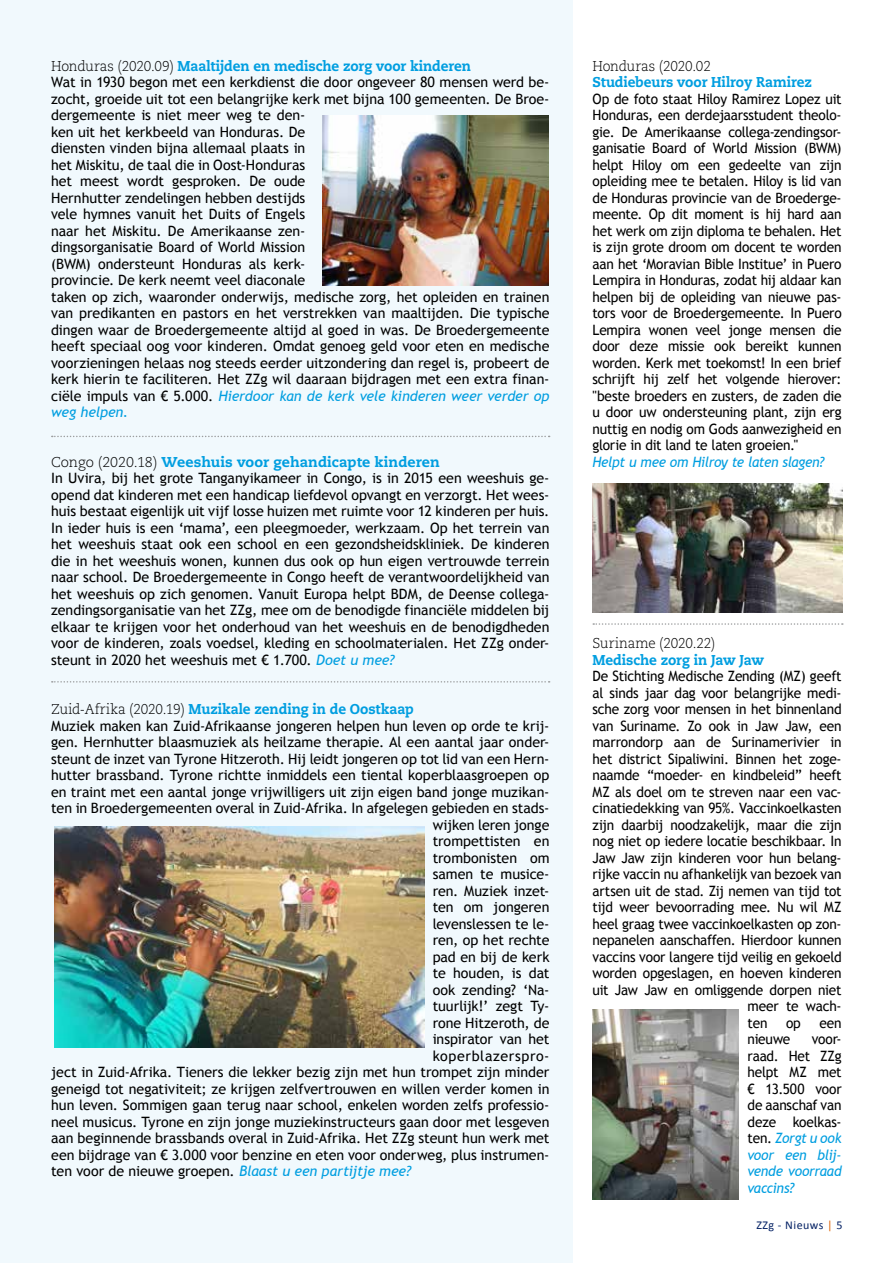
<style>
.page{position:relative;width:893px;height:1263px;background:#fff}
.page>*{position:absolute;margin:0;border:0;box-sizing:border-box;transform-origin:0 0}
.t1{font:14.25px/16.5px "Trebuchet MS";letter-spacing:-.005em;color:#000}
.t2{font:14.25px/16.5px "Trebuchet MS";letter-spacing:-.005em;color:#000;text-align:justify;scale:.96 1}
.t3{font:800 14.25px "Caecilia";letter-spacing:-.005em;color:#009ee0;scale:.95 1}
.t4{font:800 14.25px "Caecilia";letter-spacing:-.005em;color:#009ee0}
.t5{font:300 14.25px "Caecilia";letter-spacing:-.01em;color:#000;scale:.95 1}
.t6{font:italic 14.25px "Trebuchet MS";letter-spacing:-.025em;color:#009ee0;scale:.96 1}
.t7{font:14.25px "Trebuchet MS";letter-spacing:.04em;color:#000}
.t8{font:12px "Calibri";letter-spacing:.04em;color:#052265}
.s1{font-weight:300;color:#000}
.s2{font-style:italic;color:#009ee0}
.s3{color:#e0670b}
</style>
<div class="page">
<div style="left:0;top:0;width:572px;height:1263px;background:#f1f9fd"></div>
<svg style="left:52px;top:681px;width:498px;height:2px"></svg>
<svg style="left:593px;top:623px;width:250px;height:2px"></svg>
<svg style="left:52px;top:436px;width:498px;height:1px"></svg>
<img style="left:592px;top:483px;width:251px;height:129px">
<img style="left:592px;top:1009px;width:147px;height:190px">
<img style="left:322px;top:115px;width:227px;height:170px">
<img style="left:55px;top:826px;width:369px;height:222px">
<p class="t3" style="left:51px;top:57px;width:444px"><span class="s1">Honduras (2020.09)</span> Maaltijden en medische zorg voor kinderen</p>
<p class="t1" style="left:51px;top:74px;width:500px">Wat in 1930 begon met een kerkdienst die door ongeveer 80 mensen werd be&shy;zocht, groeide uit tot een belangrijke kerk met bijna 100 gemeenten. De Broe&shy;dergemeente is niet meer weg te den-<br>ken uit het kerkbeeld van Honduras. De<br>diensten vinden bijna allemaal plaats in<br>het Miskitu, de taal die in Oost-Honduras<br>het meest wordt gesproken. De oude<br>Hernhutter zendelingen hebben destijds<br>vele hymnes vanuit het Duits of Engels<br>naar het Miskitu. De Amerikaanse zen-<br>dingsorganisatie Board of World Mission<br>(BWM) ondersteunt Honduras als kerk-<br>provincie. De kerk neemt veel diaconale<br>taken op zich, waaronder onderwijs, medische zorg, het opleiden en trainen van predikanten en pastors en het verstrekken van maaltijden. Die typische dingen waar de Broedergemeente altijd al goed in was. De Broedergemeente heeft speciaal oog voor kinderen. Omdat genoeg geld voor eten en medische voorzieningen helaas nog steeds eerder uitzondering dan regel is, probeert de kerk hierin te faciliteren. Het ZZg wil daaraan bijdragen met een extra finan&shy;ciële impuls van € 5.000. <span class="s2">Hierdoor kan de kerk vele kinderen weer verder op weg helpen.</span></p>
<p class="t4" style="left:51px;top:453px;width:390px"><span class="s1">Congo (2020.18)</span> Weeshuis voor gehandicapte kinderen</p>
<p class="t1" style="left:51px;top:470px;width:500px;text-align:justify">In Uvira, bij het grote Tanganyikameer in Congo, is in 2015 een weeshuis ge&shy;opend dat kinderen met een handicap liefdevol opvangt en verzorgt. Het wees&shy;huis bestaat eigenlijk uit vijf losse huizen met ruimte voor 12 kinderen per huis.<br>In ieder huis is een ‘mama’, een pleegmoeder, werkzaam. Op het terrein van het weeshuis staat ook een school en een gezondsheidskliniek. De kinderen die in het weeshuis wonen, kunnen dus ook op hun eigen vertrouwde terrein naar school. De Broedergemeente in Congo heeft de verantwoordelijkheid van het weeshuis op zich genomen. Vanuit Europa helpt BDM, de Deense collega&shy;zendingsorganisatie van het ZZg, mee om de benodigde financiële middelen bij elkaar te krijgen voor het onderhoud van het weeshuis en de benodigdheden voor de kinderen, zoals voedsel, kleding en schoolmaterialen. Het ZZg onder&shy;steunt in 2020 het weeshuis met € 1.700. <span class="s2">Doet u mee?</span></p>
<p class="t3" style="left:51px;top:700px;width:383px"><span class="s1">Zuid-Afrika (2020.19)</span> Muzikale zending in de Oostkaap</p>
<p class="t1" style="left:51px;top:717px;width:500px">Muziek maken kan Zuid-Afrikaanse jongeren helpen hun leven op orde te krij-</p>
<p class="t1" style="left:51px;top:734px;width:500px">gen. Hernhutter blaasmuziek als heilzame therapie. Al een aantal jaar onder-</p>
<p class="t1" style="left:51px;top:750px;width:500px">steunt de inzet van Tyrone Hitzeroth. Hij leidt jongeren op tot lid van een Hern-</p>
<p class="t1" style="left:51px;top:767px;width:500px">hutter brassband. Tyrone richtte inmiddels een tiental koperblaasgroepen op</p>
<p class="t1" style="left:51px;top:783px;width:500px">en traint met een aantal jonge vrijwilligers uit zijn eigen band jonge muzikan-</p>
<p class="t1" style="left:51px;top:800px;width:500px">ten in Broedergemeenten overal in Zuid-Afrika. In afgelegen gebieden en stads-</p>
<p class="t1" style="left:433px;top:816px;width:118px">wijken leren jonge</p>
<p class="t1" style="left:433px;top:833px;width:118px">trompettisten en</p>
<p class="t1" style="left:433px;top:849px;width:118px">trombonisten om</p>
<p class="t1" style="left:433px;top:866px;width:118px">samen te musice-</p>
<p class="t1" style="left:433px;top:882px;width:118px">ren. Muziek inzet-</p>
<p class="t1" style="left:433px;top:899px;width:118px">ten om jongeren</p>
<p class="t1" style="left:433px;top:915px;width:118px">levenslessen te le-</p>
<p class="t1" style="left:433px;top:932px;width:118px">ren, op het rechte</p>
<p class="t1" style="left:433px;top:948px;width:118px">pad en bij de kerk</p>
<p class="t1" style="left:433px;top:965px;width:118px">te houden, is dat</p>
<p class="t1" style="left:433px;top:981px;width:118px">ook zending? ‘Na-</p>
<p class="t1" style="left:433px;top:998px;width:118px">tuurlijk!’ zegt Ty-</p>
<p class="t1" style="left:433px;top:1014px;width:118px">rone Hitzeroth, de</p>
<p class="t1" style="left:433px;top:1031px;width:118px">inspirator van het</p>
<p class="t7" style="left:433px;top:1047px;width:118px">koperblazerspro-</p>
<p class="t1" style="left:51px;top:1064px;width:500px">ject in Zuid-Afrika. Tieners die lekker bezig zijn met hun trompet zijn minder</p>
<p class="t1" style="left:51px;top:1080px;width:500px">geneigd tot negativiteit; ze krijgen zelfvertrouwen en willen verder komen in</p>
<p class="t1" style="left:51px;top:1097px;width:500px">hun leven. Sommigen gaan terug naar school, enkelen worden zelfs professio-</p>
<p class="t1" style="left:51px;top:1113px;width:500px">neel musicus. Tyrone en zijn jonge muziekinstructeurs gaan door met lesgeven</p>
<p class="t1" style="left:51px;top:1130px;width:500px">aan beginnende brassbands overal in Zuid-Afrika. Het ZZg steunt hun werk met</p>
<p class="t1" style="left:51px;top:1146px;width:500px">een bijdrage van € 3.000 voor benzine en eten voor onderweg, plus instrumen-</p>
<p class="t1" style="left:51px;top:1163px;width:361px">ten voor de nieuwe groepen. <span class="s2">Blaast u een partijtje mee?</span></p>
<p class="t5" style="left:592px;top:58px;width:126px">Honduras (2020.02</p>
<p class="t3" style="left:592px;top:73px;width:233px">Studiebeurs voor Hilroy Ramirez</p>
<p class="t2" style="left:592px;top:90px;width:261px">Op de foto staat Hiloy Ramirez Lopez uit Honduras, een derdejaarsstudent theolo&shy;gie. De Amerikaanse collega-zendingsor&shy;ganisatie Board of World Mission (BWM) helpt Hiloy om een gedeelte van zijn opleiding mee te betalen. Hiloy is lid van de Honduras provincie van de Broederge&shy;meente. Op dit moment is hij hard aan het werk om zijn diploma te behalen. Het is zijn grote droom om docent te worden aan het ‘Moravian Bible Institue’ in Puero Lempira in Honduras, zodat hij aldaar kan helpen bij de opleiding van nieuwe pas&shy;tors voor de Broedergemeente. In Puero Lempira wonen veel jonge mensen die door deze missie ook bereikt kunnen worden. Kerk met toekomst! In een brief schrijft hij zelf het volgende hierover: "beste broeders en zusters, de zaden die u door uw ondersteuning plant, zijn erg nuttig en nodig om Gods aanwezigheid en glorie in dit land te laten groeien."</p>
<p class="t6" style="left:592px;top:453px;width:243px">Helpt u mee om Hilroy te laten slagen?</p>
<p class="t5" style="left:592px;top:635px;width:131px">Suriname (2020.22)</p>
<p class="t3" style="left:592px;top:651px;width:182px">Medische zorg in Jaw Jaw</p>
<p class="t2" style="left:592px;top:668px;width:261px">De Stichting Medische Zending (MZ) geeft</p>
<p class="t2" style="left:592px;top:684px;width:261px">al sinds jaar dag voor belangrijke medi-</p>
<p class="t2" style="left:592px;top:701px;width:261px">sche zorg voor mensen in het binnenland</p>
<p class="t2" style="left:592px;top:717px;width:261px">van Suriname. Zo ook in Jaw Jaw, een</p>
<p class="t2" style="left:592px;top:734px;width:261px">marrondorp aan de Surinamerivier in</p>
<p class="t2" style="left:592px;top:750px;width:261px">het district Sipaliwini. Binnen het zoge-</p>
<p class="t2" style="left:592px;top:767px;width:261px">naamde “moeder- en kindbeleid” heeft</p>
<p class="t2" style="left:592px;top:783px;width:261px">MZ als doel om te streven naar een vac-</p>
<p class="t2" style="left:592px;top:800px;width:261px">cinatiedekking van 95%. Vaccinkoelkasten</p>
<p class="t2" style="left:592px;top:816px;width:261px">zijn daarbij noodzakelijk, maar die zijn</p>
<p class="t2" style="left:592px;top:833px;width:261px">nog niet op iedere locatie beschikbaar. In</p>
<p class="t2" style="left:592px;top:849px;width:261px">Jaw Jaw zijn kinderen voor hun belang-</p>
<p class="t2" style="left:592px;top:866px;width:261px">rijke vaccin nu afhankelijk van bezoek van</p>
<p class="t2" style="left:592px;top:882px;width:261px">artsen uit de stad. Zij nemen van tijd tot</p>
<p class="t2" style="left:592px;top:899px;width:261px">tijd weer bevoorrading mee. Nu wil MZ</p>
<p class="t2" style="left:592px;top:915px;width:261px">heel graag twee vaccinkoelkasten op zon-</p>
<p class="t2" style="left:592px;top:932px;width:261px">nepanelen aanschaffen. Hierdoor kunnen</p>
<p class="t2" style="left:592px;top:948px;width:261px">vaccins voor langere tijd veilig en gekoeld</p>
<p class="t2" style="left:592px;top:965px;width:261px">worden opgeslagen, en hoeven kinderen</p>
<p class="t2" style="left:592px;top:981px;width:261px">uit Jaw Jaw en omliggende dorpen niet</p>
<p class="t2" style="left:747px;top:998px;width:100px">meer te wach-</p>
<p class="t2" style="left:747px;top:1014px;width:22px">ten</p>
<p class="t2" style="left:786px;top:1014px;width:17px">op</p>
<p class="t2" style="left:819px;top:1014px;width:25px">een</p>
<p class="t2" style="left:747px;top:1031px;width:46px">nieuwe</p>
<p class="t2" style="left:747px;top:1031px;width:100px;text-indent:64px">voor&shy;raad. Het ZZg helpt MZ met € 13.500 voor de aanschaf van deze koelkas&shy;ten. <span class="s2">Zorgt u ook voor een blij&shy;vende voorraad vaccins?</span></p>
<p class="t8" style="left:756px;top:1217px;width:88px">ZZg - Nieuws <span class="s3">|</span> 5</p>
</div>
